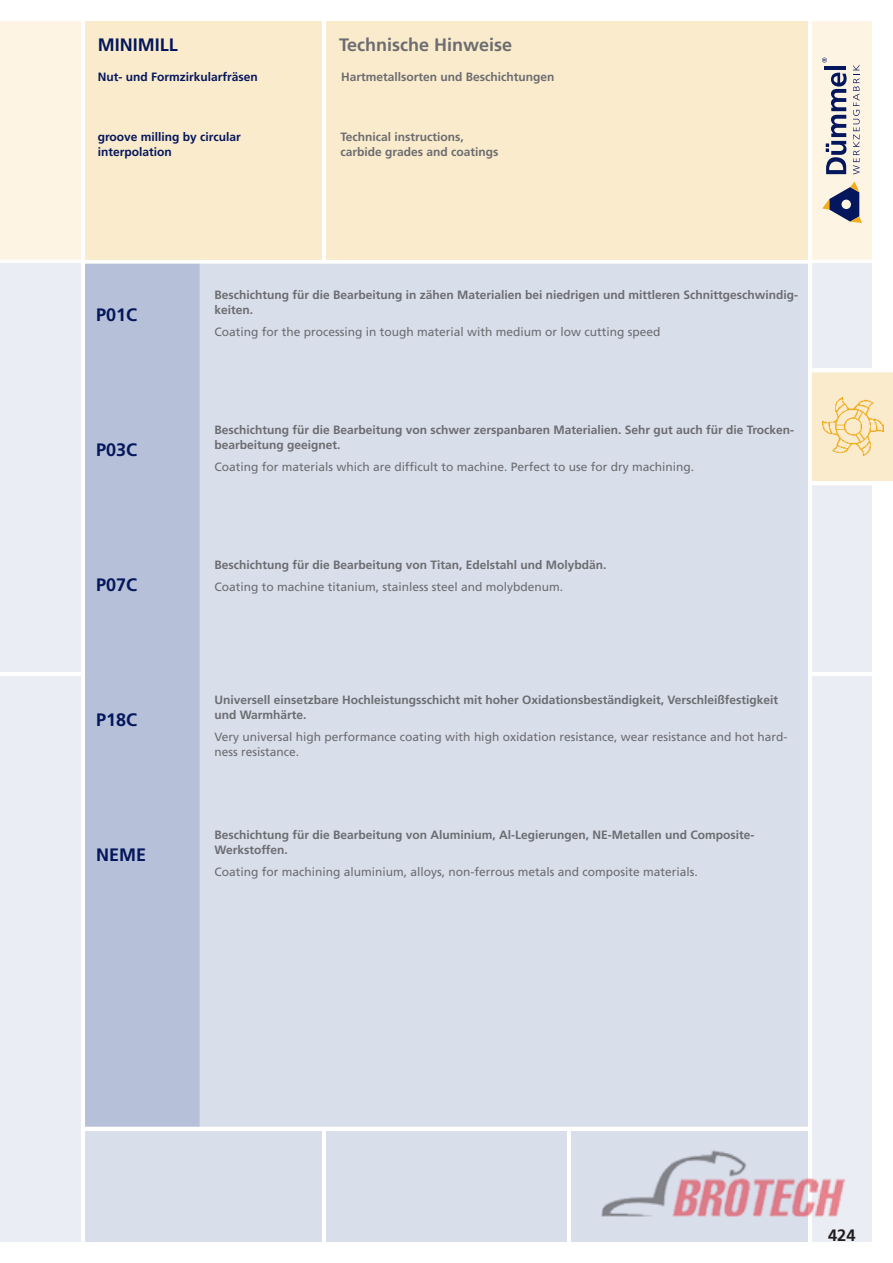
<style>
.page{position:relative;width:893px;height:1263px;background:#fff}
.page>*{position:absolute;margin:0;border:0;box-sizing:border-box;transform-origin:0 0}
.t1{font:700 18px "Frutiger LT Com";color:#04175c}
.t2{font:700 18px "Frutiger LT Com";color:#6c6d70}
.t3{font:700 16.5px "Frutiger LT Com";color:#231f20}
.t4{font:700 12px/15px "Frutiger LT Com";color:#6c6d70}
.t5{font:12px/15px "Frutiger LT Com";color:#6c6d70}
.t6{font:700 12px/15px "Frutiger LT Com";color:#04175c}
</style>
<div class="page">
<div style="left:812px;top:264px;width:60px;height:408px;background:#eaedf4"></div>
<div style="left:812px;top:676px;width:60px;height:566px;background:#eaedf4"></div>
<div style="left:85px;top:21px;width:237px;height:238px;background:#fbebcd"></div>
<div style="left:326px;top:21px;width:482px;height:238px;background:#fbebcd"></div>
<div style="left:0;top:21px;width:81px;height:238px;background:#fef4e4"></div>
<div style="left:85px;top:1131px;width:237px;height:111px;background:#d9deeb"></div>
<div style="left:326px;top:1131px;width:241px;height:111px;background:#d9deeb"></div>
<div style="left:571px;top:1131px;width:237px;height:111px;background:#d9deeb"></div>
<div style="left:0;top:676px;width:81px;height:566px;background:#eaedf4"></div>
<div style="left:0;top:264px;width:81px;height:408px;background:#eaedf4"></div>
<div style="left:812px;top:21px;width:60px;height:238px;background:#fef4e4"></div>
<div style="left:812px;top:372px;width:81px;height:109px;background:#fbebcd"></div>
<hr style="left:812px;top:368px;width:81px;height:4px;background:#fff">
<hr style="left:812px;top:481px;width:81px;height:4px;background:#fff">
<svg style="left:822px;top:181px;width:40px;height:42px"></svg>
<svg style="left:826px;top:73px;width:21px;height:101px"></svg>
<hr style="left:825px;top:66px;width:21px;height:4px;background:#04175c">
<svg style="left:822px;top:58px;width:5px;height:5px"></svg>
<svg style="left:853px;top:65px;width:7px;height:109px"></svg>
<img style="left:822px;top:398px;width:61px;height:58px">
<div style="left:85px;top:264px;width:115px;height:863px;background:#b6c0d8"></div>
<div style="left:200px;top:264px;width:608px;height:863px;background:#d9deeb"></div>
<img style="left:587px;top:1126px;width:258px;height:91px">
<h1 class="t1" style="left:98px;top:34px;width:81px">MINIMILL</h1>
<p class="t6" style="left:98px;top:69px;width:162px">Nut- und Formzirkularfräsen</p>
<p class="t6" style="left:98px;top:129px;width:144px">groove milling by circular interpolation</p>
<h1 class="t2" style="left:339px;top:34px;width:175px">Technische Hinweise</h1>
<p class="t4" style="left:341px;top:69px;width:215px">Hartmetallsorten und Beschichtungen</p>
<p class="t4" style="left:340px;top:129px;width:160px">Technical instructions, carbide grades and coatings</p>
<h1 class="t1" style="left:96px;top:304px;width:43px">P01C</h1>
<h1 class="t1" style="left:96px;top:439px;width:43px">P03C</h1>
<h1 class="t1" style="left:96px;top:574px;width:43px">P07C</h1>
<h1 class="t1" style="left:96px;top:709px;width:43px">P18C</h1>
<h1 class="t1" style="left:96px;top:844px;width:52px">NEME</h1>
<p class="t4" style="left:214px;top:287px;width:585px">Beschichtung für die Bearbeitung in zähen Materialien bei niedrigen und mittleren Schnittgeschwindig&shy;keiten.</p>
<p class="t5" style="left:214px;top:324px;width:448px">Coating for the processing in tough material with medium or low cutting speed</p>
<p class="t4" style="left:214px;top:422px;width:581px">Beschichtung für die Bearbeitung von schwer zerspanbaren Materialien. Sehr gut auch für die Trocken&shy;bearbeitung geeignet.</p>
<p class="t5" style="left:214px;top:459px;width:481px">Coating for materials which are difficult to machine. Perfect to use for dry machining.</p>
<p class="t4" style="left:214px;top:557px;width:394px">Beschichtung für die Bearbeitung von Titan, Edelstahl und Molybdän.</p>
<p class="t5" style="left:214px;top:579px;width:350px">Coating to machine titanium, stainless steel and molybdenum.</p>
<p class="t4" style="left:214px;top:692px;width:565px">Universell einsetzbare Hochleistungsschicht mit hoher Oxidationsbeständigkeit, Verschleißfestigkeit und Warmhärte.</p>
<p class="t5" style="left:214px;top:729px;width:575px">Very universal high performance coating with high oxidation resistance, wear resistance and hot hard&shy;ness resistance.</p>
<p class="t4" style="left:214px;top:827px;width:542px">Beschichtung für die Bearbeitung von Aluminium, Al-Legierungen, NE-Metallen und Composite-<br>Werkstoffen.</p>
<p class="t5" style="left:214px;top:864px;width:485px">Coating for machining aluminium, alloys, non-ferrous metals and composite materials.</p>
<h2 class="t3" style="left:828px;top:1225px;width:29px">424</h2>
</div>
